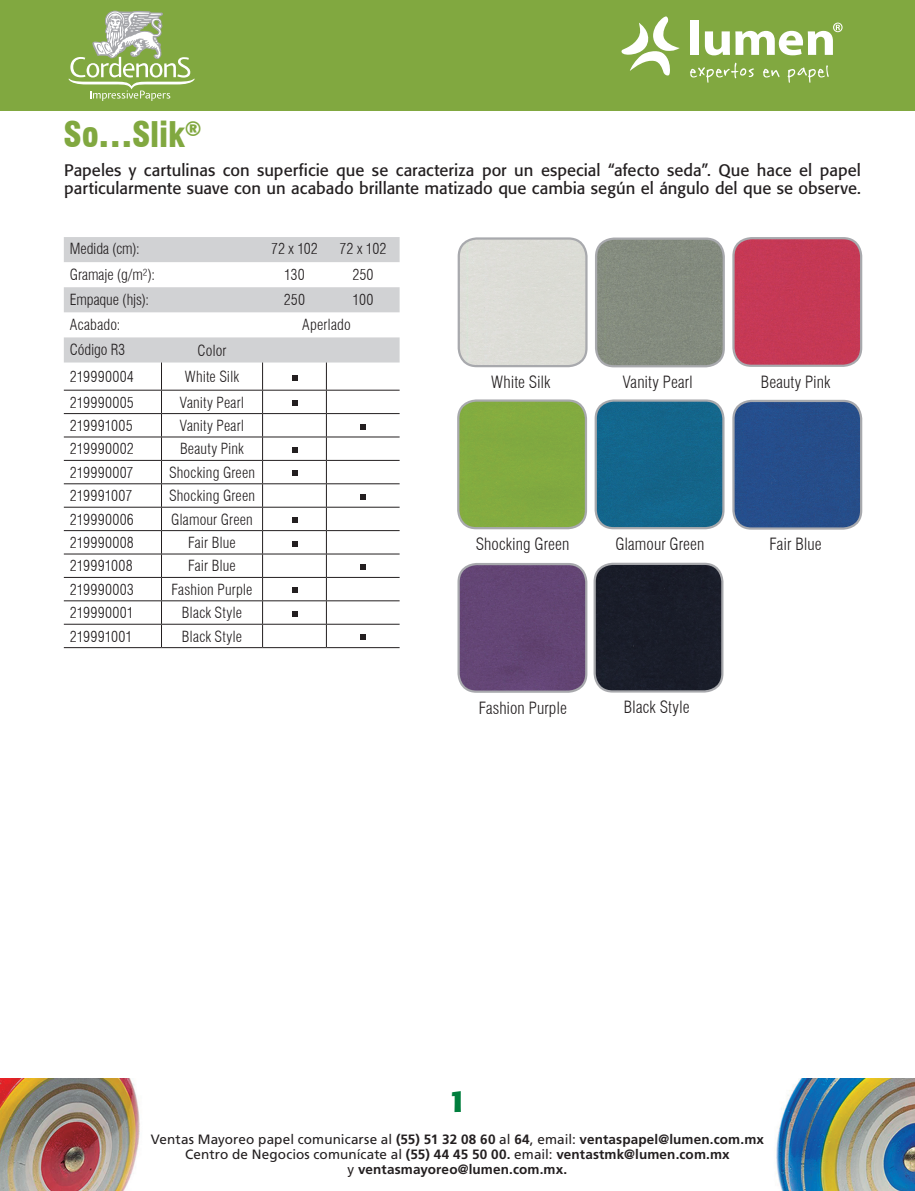
<style>
.page{position:relative;width:915px;height:1191px;background:#fff}
.page>*{position:absolute;margin:0;border:0;box-sizing:border-box;transform-origin:0 0}
.t1{font:900 condensed 34.5px "Swiss 721 BT";letter-spacing:-.005em;color:#81a840}
.t2{font:700 30px "Formata";color:#007e3d}
.t3{font:16.5px/18px "Formata";color:#231f20}
.t4{font:300 condensed 16.5px "Swiss 721 BT";letter-spacing:.005em;color:#231f20}
.t5{font:300 condensed 15px/25px "Swiss 721 BT";letter-spacing:.005em;color:#231f20}
.t6{font:700 13.5px/15px "Frutiger";letter-spacing:.01em;color:#231f20;text-align:center}
.s1{font-weight:400}
</style>
<div class="page">
<img style="left:0;top:1078px;width:914px;height:113px">
<div style="left:144px;top:1128px;width:626px;height:51px;background:#fff;border-radius:9px"></div>
<div style="left:0;top:0;width:914px;height:111px;background:#81a840"></div>
<div style="left:436px;top:1081px;width:41px;height:42px;background:#fff;border-radius:50%"></div>
<svg style="left:69px;top:11px;width:125px;height:90px"></svg>
<div style="left:690px;top:21px;width:8px;height:34px;background:#fff"></div>
<svg style="left:704px;top:31px;width:25px;height:24px"></svg>
<svg style="left:735px;top:23px;width:107px;height:32px"></svg>
<svg style="left:621px;top:16px;width:58px;height:60px"></svg>
<svg style="left:690px;top:63px;width:64px;height:20px"></svg>
<svg style="left:763px;top:69px;width:16px;height:8px"></svg>
<svg style="left:787px;top:65px;width:41px;height:18px"></svg>
<hr style="left:64px;top:647px;width:97px;height:1px;background:#231f20">
<hr style="left:161px;top:647px;width:101px;height:1px;background:#231f20">
<hr style="left:262px;top:647px;width:64px;height:1px;background:#231f20">
<hr style="left:326px;top:647px;width:73px;height:1px;background:#231f20">
<svg style="left:64px;top:237px;width:335px;height:410px"></svg>
<div style="left:735px;top:238px;width:125px;height:126px;background:#c53955"></div>
<div style="left:732px;top:237px;width:130px;height:130px;border:2px solid #a8a9ad;border-radius:18px"></div>
<div style="left:460px;top:402px;width:125px;height:126px;background:#82ab40"></div>
<div style="left:457px;top:399px;width:130px;height:130px;border:2px solid #a8a9ad;border-radius:18px"></div>
<div style="left:597px;top:401px;width:126px;height:127px;background:#14658b"></div>
<div style="left:594px;top:399px;width:130px;height:130px;border:2px solid #a8a9ad;border-radius:18px"></div>
<div style="left:735px;top:401px;width:125px;height:127px;background:#264d8b"></div>
<div style="left:732px;top:400px;width:130px;height:129px;border:2px solid #a8a9ad;border-radius:18px"></div>
<div style="left:460px;top:564px;width:126px;height:126px;background:#634575"></div>
<div style="left:457px;top:563px;width:130px;height:130px;border:2px solid #a8a9ad;border-radius:18px"></div>
<div style="left:596px;top:564px;width:126px;height:127px;background:#1a1d29"></div>
<div style="left:593px;top:563px;width:130px;height:129px;border:2px solid #a8a9ad;border-radius:18px"></div>
<div style="left:460px;top:238px;width:126px;height:128px;background:#dcdcd6"></div>
<div style="left:457px;top:237px;width:130px;height:130px;border:2px solid #a8a9ad;border-radius:18px"></div>
<div style="left:597px;top:239px;width:126px;height:127px;background:#848b7f"></div>
<div style="left:594px;top:237px;width:130px;height:130px;border:2px solid #a8a9ad;border-radius:18px"></div>
<h1 class="t1" style="left:64px;top:114px;width:139px">So…Slik<sup>®</sup></h1>
<p class="t3" style="left:64px;top:161px;width:798px">Papeles y cartulinas con superficie que se caracteriza por un especial “afecto seda”. Que hace el papel particularmente suave con un acabado brillante matizado que cambia según el ángulo del que se observe.</p>
<p class="t5" style="left:70px;top:236px;width:71px">Medida (cm):</p>
<p class="t5" style="left:271px;top:236px;width:48px">72 x 102</p>
<p class="t5" style="left:339px;top:236px;width:48px">72 x 102</p>
<p class="t5" style="left:70px;top:261px;width:87px">Gramaje (g/m²):</p>
<p class="t5" style="left:284px;top:262px;width:22px">130</p>
<p class="t5" style="left:352px;top:262px;width:23px">250</p>
<p class="t5" style="left:70px;top:287px;width:81px">Empaque (hjs):</p>
<p class="t5" style="left:284px;top:287px;width:23px">250</p>
<p class="t5" style="left:352px;top:287px;width:22px">100</p>
<p class="t5" style="left:70px;top:312px;width:57px">Acabado:<br>Código R3</p>
<p class="t5" style="left:302px;top:312px;width:50px">Aperlado</p>
<p class="t5" style="left:197px;top:338px;width:31px">Color</p>
<p class="t5" style="left:70px;top:364px;width:66px">219990004</p>
<p class="t5" style="left:185px;top:364px;width:56px">White Silk</p>
<p class="t5" style="left:70px;top:389px;width:65px">219990005</p>
<p class="t5" style="left:180px;top:389px;width:66px">Vanity Pearl</p>
<p class="t5" style="left:70px;top:413px;width:64px">219991005</p>
<p class="t5" style="left:180px;top:413px;width:66px">Vanity Pearl</p>
<p class="t5" style="left:70px;top:436px;width:65px">219990002</p>
<p class="t5" style="left:180px;top:436px;width:65px">Beauty Pink</p>
<p class="t5" style="left:70px;top:460px;width:65px">219990007</p>
<p class="t5" style="left:169px;top:460px;width:87px">Shocking Green</p>
<p class="t5" style="left:70px;top:483px;width:64px">219991007</p>
<p class="t5" style="left:169px;top:483px;width:87px">Shocking Green</p>
<p class="t5" style="left:70px;top:506px;width:66px">219990006</p>
<p class="t5" style="left:171px;top:506px;width:83px">Glamour Green</p>
<p class="t5" style="left:70px;top:530px;width:66px">219990008</p>
<p class="t5" style="left:188px;top:530px;width:49px">Fair Blue</p>
<p class="t5" style="left:70px;top:553px;width:64px">219991008</p>
<p class="t5" style="left:188px;top:553px;width:49px">Fair Blue</p>
<p class="t5" style="left:70px;top:577px;width:65px">219990003</p>
<p class="t5" style="left:171px;top:577px;width:82px">Fashion Purple</p>
<p class="t5" style="left:70px;top:600px;width:65px">219990001</p>
<p class="t5" style="left:182px;top:600px;width:62px">Black Style</p>
<p class="t5" style="left:70px;top:623px;width:64px">219991001</p>
<p class="t5" style="left:182px;top:623px;width:62px">Black Style</p>
<p class="t4" style="left:491px;top:372px;width:61px">White Silk</p>
<p class="t4" style="left:622px;top:372px;width:72px">Vanity Pearl</p>
<p class="t4" style="left:760px;top:372px;width:71px">Beauty Pink</p>
<p class="t4" style="left:475px;top:534px;width:95px">Shocking Green</p>
<p class="t4" style="left:769px;top:534px;width:54px">Fair Blue</p>
<p class="t4" style="left:615px;top:534px;width:91px">Glamour Green</p>
<p class="t4" style="left:478px;top:697px;width:90px">Fashion Purple</p>
<p class="t4" style="left:623px;top:697px;width:67px">Black Style</p>
<h2 class="t2" style="left:448px;top:1082px;width:19px">1</h2>
<p class="t6" style="left:151px;top:1132px;width:614px"><span class="s1">Ventas Mayoreo papel comunicarse al</span> (55) 51 32 08 60 <span class="s1">al</span> 64<span class="s1">, email:</span> ventaspapel@lumen.com.mx<br><span class="s1">Centro de Negocios comunícate al</span> (55) 44 45 50 00. <span class="s1">email:</span> ventastmk@lumen.com.mx<br><span class="s1">y</span> ventasmayoreo@lumen.com.mx.</p>
</div>
